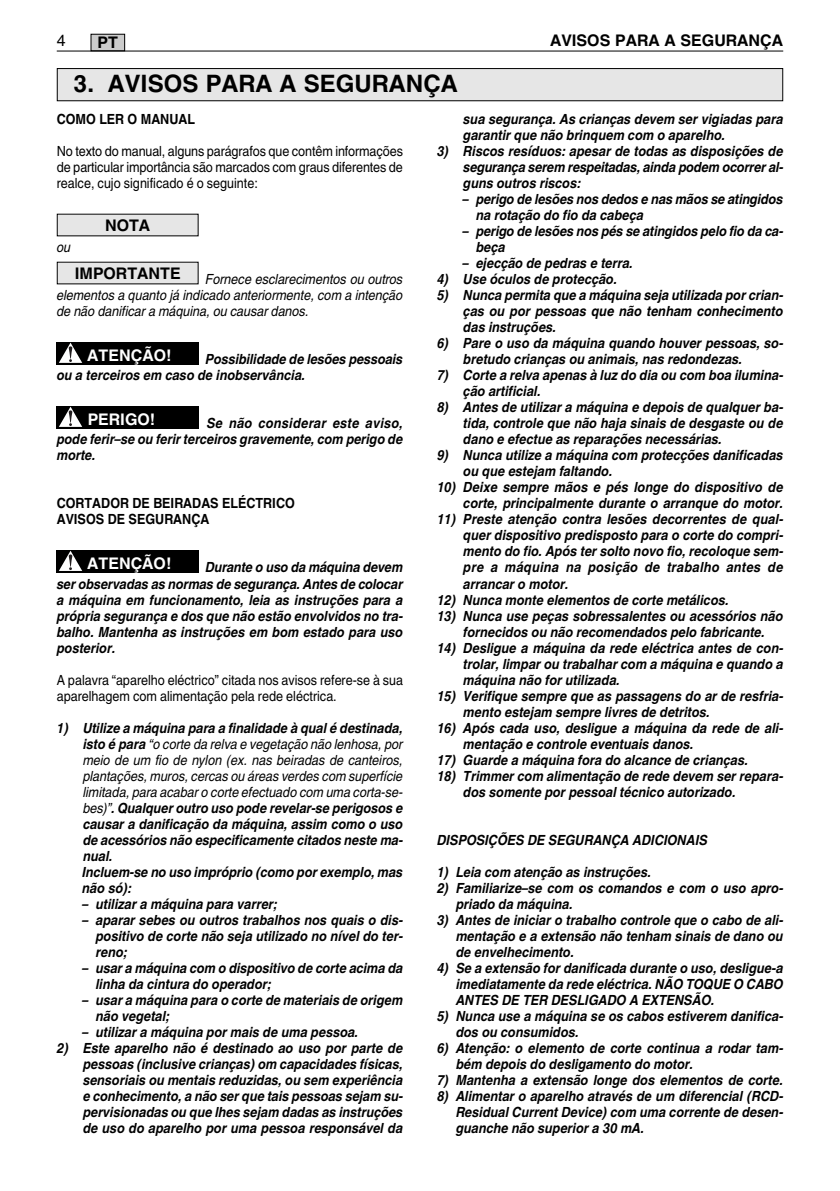
<style>
.page{position:relative;width:840px;height:1191px;background:#fff}
.page>*{position:absolute;margin:0;border:0;box-sizing:border-box;transform-origin:0 0}
.t1{font:700 24px "Helvetica World";color:#000}
.t2{font:700 16px "Helvetica World";color:#000}
.t3{font:700 16px "Helvetica World";color:#fff}
.t4{font:16px "Helvetica World";color:#000}
.t5{font:italic 700 14px/16px "Helvetica World";color:#000;scale:.9 1}
.t6{font:14px/16px "Helvetica World";color:#000;text-align:justify;scale:.9 1}
.t7{font:italic 14px/16px "Helvetica World";color:#000;text-align:justify;scale:.9 1}
.t8{font:700 14px/16px "Helvetica World";color:#000;scale:.9 1}
.s1{font-weight:400}
</style>
<div class="page">
<div style="left:91px;top:34px;width:33px;height:17px;background:#ccc"></div>
<div style="left:91px;top:34px;width:34px;height:17px;border:1px solid #000"></div>
<div style="left:85px;top:550px;width:113px;height:22px;background:#000"></div>
<div style="left:57px;top:550px;width:28px;height:22px;background:#000"></div>
<svg style="left:59px;top:550px;width:23px;height:21px"></svg>
<div style="left:57px;top:406px;width:28px;height:22px;background:#000"></div>
<svg style="left:59px;top:406px;width:23px;height:21px"></svg>
<div style="left:85px;top:406px;width:114px;height:22px;background:#000"></div>
<div style="left:57px;top:342px;width:28px;height:22px;background:#000"></div>
<svg style="left:59px;top:342px;width:23px;height:21px"></svg>
<div style="left:85px;top:342px;width:113px;height:22px;background:#000"></div>
<div style="left:58px;top:263px;width:139px;height:20px;background:#e6e6e6"></div>
<div style="left:58px;top:215px;width:139px;height:20px;background:#e6e6e6"></div>
<hr style="left:57px;top:51px;width:725px;height:1px;background:#000">
<div style="left:58px;top:69px;width:723px;height:31px;background:#e6e6e6"></div>
<div style="left:57px;top:68px;width:725px;height:33px;border:1px solid #000"></div>
<p class="t4" style="left:57px;top:31px;width:10px">4</p>
<p class="t2" style="left:549px;top:31px;width:234px">AVISOS PARA A SEGURANÇA</p>
<p class="t1" style="left:74px;top:70px;width:385px">3. AVISOS PARA A SEGURANÇA</p>
<p class="t2" style="left:98px;top:33px;width:22px">PT</p>
<p class="t8" style="left:57px;top:111px;width:155px">COMO LER O MANUAL</p>
<p class="t6" style="left:57px;top:143px;width:386px">No texto do manual, alguns parágrafos que contêm informações de particular importância são marcados com graus diferentes de realce, cujo significado é o seguinte:</p>
<p class="t2" style="left:105px;top:216px;width:47px">NOTA</p>
<p class="t7" style="left:57px;top:239px;width:17px">ou</p>
<p class="t7" style="left:57px;top:271px;width:386px;text-indent:149px">Fornece esclarecimentos ou outros elementos a quanto já indicado anteriormente, com a intenção de não danificar a máquina, ou causar danos.</p>
<p class="t5" style="left:57px;top:351px;width:386px;text-indent:149px">Possibilidade de lesões pessoais ou a terceiros em caso de inobservância.</p>
<p class="t5" style="left:57px;top:415px;width:386px;text-align:justify;text-indent:150px">Se não considerar este aviso, pode ferir–se ou ferir terceiros gravemente, com perigo de morte.</p>
<p class="t8" style="left:57px;top:495px;width:266px">CORTADOR DE BEIRADAS ELÉCTRICO<br>AVISOS DE SEGURANÇA</p>
<p class="t5" style="left:57px;top:559px;width:386px;text-align:justify;text-indent:149px">Durante o uso da máquina devem ser observadas as normas de segurança. Antes de colocar a máquina em funcionamento, leia as instruções para a própria segurança e dos que não estão envolvidos no tra&shy;balho. Mantenha as instruções em bom estado para uso posterior.</p>
<p class="t6" style="left:57px;top:671px;width:386px">A palavra “aparelho eléctrico” citada nos avisos refere-se à sua aparelhagem com alimentação pela rede eléctrica.</p>
<p class="t5" style="left:82px;top:719px;width:357px;text-indent:-26px">1) Utilize a máquina para a finalidade à qual é destinada, isto é para <span class="s1">“o corte da relva e vegetação não lenhosa, por meio de um fio de nylon (ex. nas beiradas de canteiros, plantações, muros, cercas ou áreas verdes com superfície limitada, para acabar o corte efectuado com uma corta-se&shy;bes)”</span>. Qualquer outro uso pode revelar-se perigosos e causar a danificação da máquina, assim como o uso de acessórios não especificamente citados neste ma&shy;nual.<br>Incluem-se no uso impróprio (como por exemplo, mas não só):</p>
<p class="t5" style="left:82px;top:895px;width:218px">– utilizar a máquina para varrer;</p>
<p class="t5" style="left:96px;top:911px;width:342px;text-align:justify;text-indent:-13px">– aparar sebes ou outros trabalhos nos quais o dis&shy;positivo de corte não seja utilizado no nível do ter&shy;reno;</p>
<p class="t5" style="left:96px;top:959px;width:342px;text-indent:-13px">– usar a máquina com o dispositivo de corte acima da linha da cintura do operador;</p>
<p class="t5" style="left:96px;top:991px;width:342px;text-indent:-13px">– usar a máquina para o corte de materiais de origem não vegetal;</p>
<p class="t5" style="left:82px;top:1023px;width:308px">– utilizar a máquina por mais de uma pessoa.</p>
<p class="t5" style="left:83px;top:1039px;width:357px;text-align:justify;text-indent:-26px">2) Este aparelho não é destinado ao uso por parte de pessoas (inclusive crianças) om capacidades físicas, sensoriais ou mentais reduzidas, ou sem experiência e conhecimento, a não ser que tais pessoas sejam su&shy;pervisionadas ou que lhes sejam dadas as instruções de uso do aparelho por uma pessoa responsável da</p>
<p class="t2" style="left:75px;top:264px;width:107px">IMPORTANTE</p>
<p class="t3" style="left:87px;top:345px;width:85px">ATENÇÃO!</p>
<p class="t3" style="left:88px;top:409px;width:69px">PERIGO!</p>
<p class="t3" style="left:87px;top:553px;width:85px">ATENÇÃO!</p>
<p class="t5" style="left:463px;top:111px;width:357px">sua segurança. As crianças devem ser vigiadas para garantir que não brinquem com o aparelho.</p>
<p class="t5" style="left:463px;top:143px;width:357px;text-align:justify;text-indent:-26px">3) Riscos resíduos: apesar de todas as disposições de segurança serem respeitadas, ainda podem ocorrer al&shy;guns outros riscos:</p>
<p class="t5" style="left:476px;top:191px;width:342px;text-indent:-13px">– perigo de lesões nos dedos e nas mãos se atingidos na rotação do fio da cabeça</p>
<p class="t5" style="left:476px;top:223px;width:342px;text-indent:-13px">– perigo de lesões nos pés se atingidos pelo fio da ca&shy;beça</p>
<p class="t5" style="left:462px;top:255px;width:191px">– ejecção de pedras e terra.</p>
<p class="t5" style="left:437px;top:271px;width:201px">4) Use óculos de protecção.</p>
<p class="t5" style="left:463px;top:287px;width:357px;text-align:justify;text-indent:-26px">5) Nunca permita que a máquina seja utilizada por crian&shy;ças ou por pessoas que não tenham conhecimento das instruções.</p>
<p class="t5" style="left:463px;top:335px;width:357px;text-indent:-26px">6) Pare o uso da máquina quando houver pessoas, so&shy;bretudo crianças ou animais, nas redondezas.</p>
<p class="t5" style="left:463px;top:367px;width:357px;text-indent:-26px">7) Corte a relva apenas à luz do dia ou com boa ilumina&shy;ção artificial.</p>
<p class="t5" style="left:463px;top:399px;width:357px;text-align:justify;text-indent:-26px">8) Antes de utilizar a máquina e depois de qualquer ba&shy;tida, controle que não haja sinais de desgaste ou de dano e efectue as reparações necessárias.</p>
<p class="t5" style="left:463px;top:447px;width:357px;text-indent:-26px">9) Nunca utilize a máquina com protecções danificadas ou que estejam faltando.</p>
<p class="t5" style="left:437px;top:479px;width:386px;text-align:right">10) Deixe sempre mãos e pés longe do dispositivo de corte, principalmente durante o arranque do motor.</p>
<p class="t5" style="left:463px;top:511px;width:357px;text-align:justify;text-indent:-26px">11) Preste atenção contra lesões decorrentes de qual&shy;quer dispositivo predisposto para o corte do compri&shy;mento do fio. Após ter solto novo fio, recoloque sem&shy;pre a máquina na posição de trabalho antes de arrancar o motor.</p>
<p class="t5" style="left:437px;top:591px;width:326px">12) Nunca monte elementos de corte metálicos.</p>
<p class="t5" style="left:437px;top:607px;width:386px;text-align:center">13) Nunca use peças sobressalentes ou acessórios não fornecidos ou não recomendados pelo fabricante.</p>
<p class="t5" style="left:463px;top:639px;width:357px;text-align:justify;text-indent:-26px">14) Desligue a máquina da rede eléctrica antes de con&shy;trolar, limpar ou trabalhar com a máquina e quando a máquina não for utilizada.</p>
<p class="t5" style="left:463px;top:687px;width:357px;text-indent:-26px">15) Verifique sempre que as passagens do ar de resfria&shy;mento estejam sempre livres de detritos.</p>
<p class="t5" style="left:463px;top:719px;width:357px;text-indent:-26px">16) Após cada uso, desligue a máquina da rede de ali&shy;mentação e controle eventuais danos.</p>
<p class="t5" style="left:437px;top:751px;width:347px">17) Guarde a máquina fora do alcance de crianças.</p>
<p class="t5" style="left:463px;top:767px;width:357px;text-indent:-26px">18) Trimmer com alimentação de rede devem ser repara&shy;dos somente por pessoal técnico autorizado.</p>
<p class="t5" style="left:437px;top:831px;width:302px">DISPOSIÇÕES DE SEGURANÇA ADICIONAIS</p>
<p class="t5" style="left:437px;top:863px;width:239px">1) Leia com atenção as instruções.</p>
<p class="t5" style="left:456px;top:879px;width:365px;text-indent:-19px">2) Familiarize–se com os comandos e com o uso apro&shy;priado da máquina.</p>
<p class="t5" style="left:456px;top:911px;width:365px;text-align:justify;text-indent:-19px">3) Antes de iniciar o trabalho controle que o cabo de ali&shy;mentação e a extensão não tenham sinais de dano ou de envelhecimento.</p>
<p class="t5" style="left:456px;top:959px;width:365px;text-align:justify;text-indent:-19px">4) Se a extensão for danificada durante o uso, desligue-a imediatamente da rede eléctrica. NÃO TOQUE O CABO ANTES DE TER DESLIGADO A EXTENSÃO.</p>
<p class="t5" style="left:456px;top:1007px;width:365px;text-indent:-19px">5) Nunca use a máquina se os cabos estiverem danifica&shy;dos ou consumidos.</p>
<p class="t5" style="left:456px;top:1039px;width:365px;text-indent:-19px">6) Atenção: o elemento de corte continua a rodar tam&shy;bém depois do desligamento do motor.</p>
<p class="t5" style="left:437px;top:1071px;width:386px">7) Mantenha a extensão longe dos elementos de corte.</p>
<p class="t5" style="left:456px;top:1087px;width:365px;text-align:justify;text-indent:-19px">8) Alimentar o aparelho através de um diferencial (RCD-Residual Current Device) com uma corrente de desen&shy;guanche não superior a 30 mA.</p>
</div>
